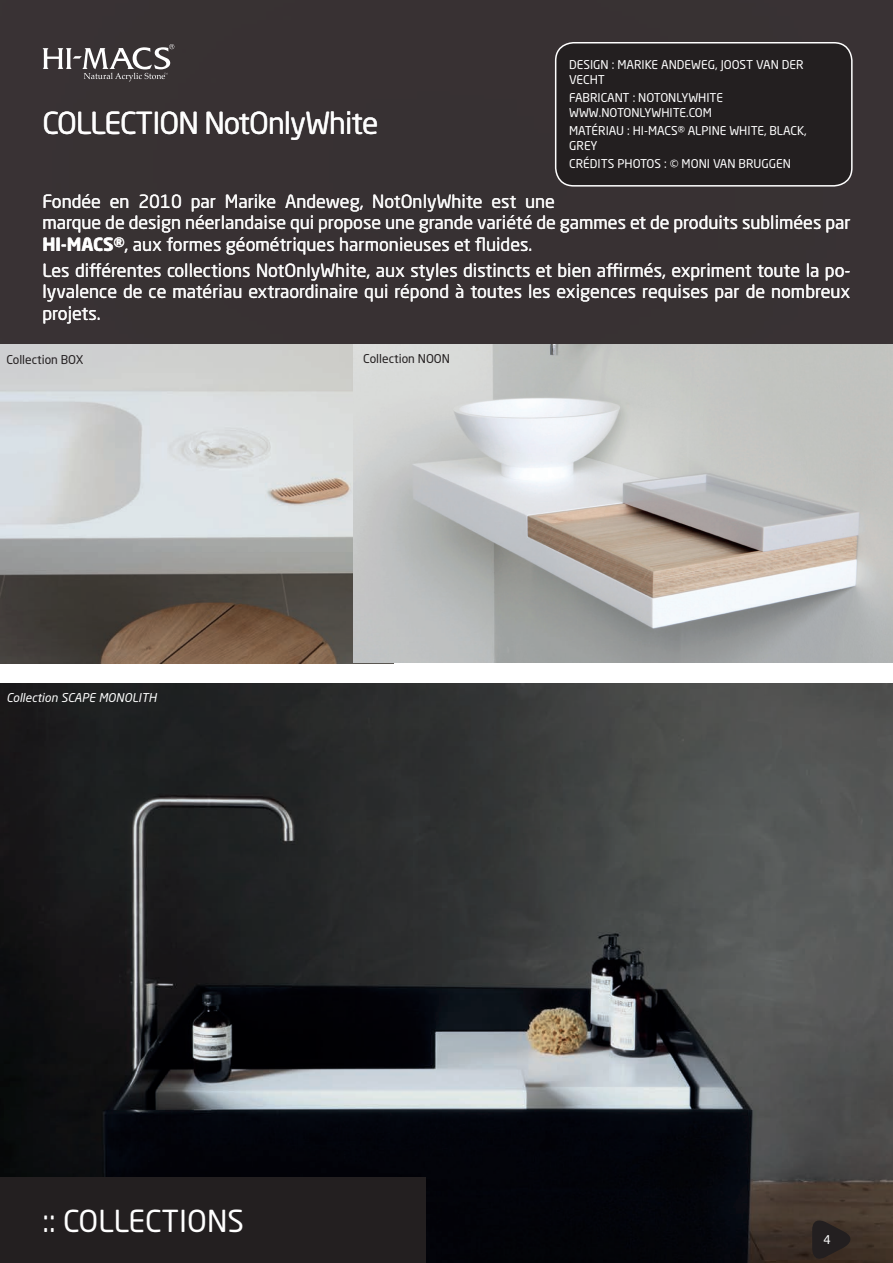
<style>
.page{position:relative;width:893px;height:1263px;background:#fff}
.page>*{position:absolute;margin:0;border:0;box-sizing:border-box;transform-origin:0 0}
.t1{font:30px "Neo Sans Pro";letter-spacing:-.03em;color:#fff}
.t2{font:30px "Neo Sans Pro";color:#fff}
.t3{font:18px/21.6px "Neo Sans Pro";color:#fff}
.t4{font:12px/14.4px "Neo Sans Pro";color:#fff}
.t5{font:12px "Neo Sans Pro";color:#231f20}
.t6{font:italic 12px "Neo Sans Pro";color:#fff}
.s1{font-weight:700}
</style>
<div class="page">
<img style="left:0;top:344px;width:393px;height:319px">
<img style="left:354px;top:344px;width:539px;height:318px">
<div style="left:0;top:0;width:893px;height:344px;background:#383133"></div>
<img style="left:0;top:683px;width:893px;height:580px">
<div style="left:556px;top:43px;width:296px;height:143px;background:#231f20;border-radius:18px"></div>
<div style="left:555px;top:42px;width:298px;height:145px;border:2px solid #fff;border-radius:18px"></div>
<svg style="left:43px;top:44px;width:131px;height:37px"></svg>
<svg style="left:812px;top:1215px;width:47px;height:48px"></svg>
<div style="left:0;top:1178px;width:425px;height:85px;background:#231f20"></div>
<h1 class="t1" style="left:43px;top:105px;width:338px">COLLECTION NotOnlyWhite</h1>
<p class="t4" style="left:569px;top:58px;width:236px">DESIGN : MARIKE ANDEWEG, JOOST VAN DER<br>VECHT</p>
<p class="t4" style="left:569px;top:91px;width:155px">FABRICANT : NOTONLYWHITE<br>WWW.NOTONLYWHITE.COM</p>
<p class="t4" style="left:569px;top:124px;width:239px">MATÉRIAU : HI-MACS® ALPINE WHITE, BLACK,<br>GREY</p>
<p class="t4" style="left:569px;top:157px;width:223px">CRÉDITS PHOTOS : © MONI VAN BRUGGEN</p>
<p class="t3" style="left:43px;top:190px;width:809px">Fondée en 2010 par Marike Andeweg, NotOnlyWhite est une<br>marque de design néerlandaise qui propose une grande variété de gammes et de produits sublimées par<br><span class="s1">HI-MACS®</span>, aux formes géométriques harmonieuses et fluides.</p>
<p class="t3" style="left:43px;top:259px;width:809px;text-align:justify">Les différentes collections NotOnlyWhite, aux styles distincts et bien affirmés, expriment toute la po&shy;lyvalence de ce matériau extraordinaire qui répond à toutes les exigences requises par de nombreux projets.</p>
<p class="t5" style="left:6px;top:352px;width:79px">Collection BOX</p>
<p class="t5" style="left:363px;top:351px;width:88px">Collection NOON</p>
<p class="t6" style="left:6px;top:690px;width:152px">Collection SCAPE MONOLITH</p>
<h1 class="t2" style="left:43px;top:1202px;width:203px">:: COLLECTIONS</h1>
<p class="t4" style="left:823px;top:1232px;width:9px">4</p>
</div>
